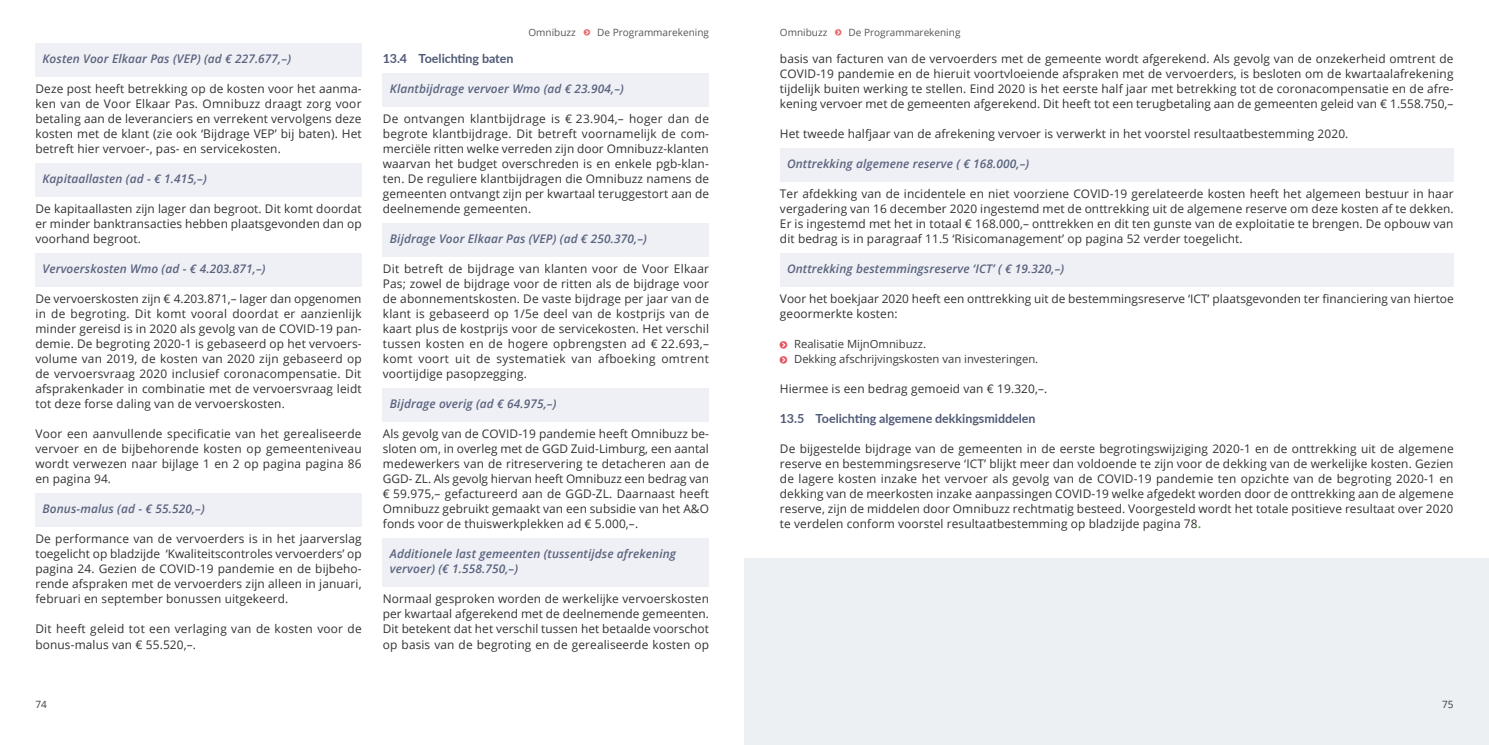
<style>
.page{position:relative;width:1489px;height:745px;background:#fff}
.page>*{position:absolute;margin:0;border:0;box-sizing:border-box;transform-origin:0 0}
.Kop-2{font:700 12.5px "Lato";letter-spacing:-.005em;color:#505a77}
.kadertekst{font:11.88px/15px "Open Sans";letter-spacing:.01em;color:#313130;text-align:justify}
.geaccentueerde-aline{font:italic 600 11.88px/15px "Open Sans";letter-spacing:.01em;color:#5b637e}
.t1{font:11.25px "Open Sans";color:#3a3a39}
.t2{font:10px "Open Sans";color:#565655}
.t3{font:10px "Open Sans";color:#3a3a39}
.s1{font-weight:700;color:#57aa3e}
</style>
<div class="page">
<div style="left:780px;top:148px;width:673px;height:33px;background:#eef0f5"></div>
<div style="left:780px;top:253px;width:673px;height:33px;background:#eef0f5"></div>
<div style="left:35px;top:43px;width:326px;height:33px;background:#eef0f5"></div>
<div style="left:35px;top:163px;width:326px;height:33px;background:#eef0f5"></div>
<div style="left:35px;top:253px;width:326px;height:33px;background:#eef0f5"></div>
<div style="left:35px;top:493px;width:326px;height:33px;background:#eef0f5"></div>
<div style="left:383px;top:73px;width:326px;height:33px;background:#eef0f5"></div>
<div style="left:383px;top:223px;width:326px;height:33px;background:#eef0f5"></div>
<div style="left:383px;top:388px;width:326px;height:33px;background:#eef0f5"></div>
<div style="left:383px;top:538px;width:326px;height:48px;background:#eef0f5"></div>
<div style="left:744px;top:558px;width:744px;height:186px;background:#ecf0f3"></div>
<h4 class="geaccentueerde-aline" style="left:43px;top:51px;width:250px">Kosten Voor Elkaar Pas (VEP) (ad € 227.677,–)</h4>
<p class="kadertekst" style="left:35px;top:81px;width:328px">Deze post heeft betrekking op de kosten voor het aanma&shy;ken van de Voor Elkaar Pas. Omnibuzz draagt zorg voor betaling aan de leveranciers en verrekent vervolgens deze kosten met de klant (zie ook ‘Bijdrage VEP’ bij baten). Het betreft hier vervoer-, pas- en servicekosten.</p>
<h4 class="geaccentueerde-aline" style="left:43px;top:171px;width:166px">Kapitaallasten (ad - € 1.415,–)</h4>
<p class="kadertekst" style="left:35px;top:201px;width:328px">De kapitaallasten zijn lager dan begroot. Dit komt doordat er minder banktransacties hebben plaatsgevonden dan op voorhand begroot.</p>
<h4 class="geaccentueerde-aline" style="left:43px;top:261px;width:225px">Vervoerskosten Wmo (ad - € 4.203.871,–)</h4>
<p class="kadertekst" style="left:35px;top:291px;width:328px">De vervoerskosten zijn € 4.203.871,– lager dan opgenomen in de begroting. Dit komt vooral doordat er aanzienlijk minder gereisd is in 2020 als gevolg van de COVID-19 pan&shy;demie. De begroting 2020-1 is gebaseerd op het vervoers&shy;volume van 2019, de kosten van 2020 zijn gebaseerd op de vervoersvraag 2020 inclusief coronacompensatie. Dit afsprakenkader in combinatie met de vervoersvraag leidt tot deze forse daling van de vervoerskosten.</p>
<p class="kadertekst" style="left:35px;top:426px;width:328px">Voor een aanvullende specificatie van het gerealiseerde vervoer en de bijbehorende kosten op gemeenteniveau wordt verwezen naar bijlage 1 en 2 op pagina pagina 86 en pagina 94.</p>
<h4 class="geaccentueerde-aline" style="left:43px;top:501px;width:164px">Bonus-malus (ad - € 55.520,–)</h4>
<p class="kadertekst" style="left:35px;top:531px;width:328px">De performance van de vervoerders is in het jaarverslag toegelicht op bladzijde ‘Kwaliteitscontroles vervoerders’ op pagina 24. Gezien de COVID-19 pandemie en de bijbeho&shy;rende afspraken met de vervoerders zijn alleen in januari, februari en september bonussen uitgekeerd.</p>
<p class="kadertekst" style="left:35px;top:621px;width:328px">Dit heeft geleid tot een verlaging van de kosten voor de bonus-malus van € 55.520,–.</p>
<p class="t2" style="left:528px;top:26px;width:49px">Omnibuzz</p>
<p class="t2" style="left:597px;top:26px;width:113px">De Programmarekening</p>
<p class="t2" style="left:780px;top:26px;width:49px">Omnibuzz</p>
<p class="t2" style="left:848px;top:26px;width:113px">De Programmarekening</p>
<p class="kadertekst" style="left:780px;top:51px;width:675px">basis van facturen van de vervoerders met de gemeente wordt afgerekend. Als gevolg van de onzekerheid omtrent de COVID-19 pandemie en de hieruit voortvloeiende afspraken met de vervoerders, is besloten om de kwartaalafrekening tijdelijk buiten werking te stellen. Eind 2020 is het eerste half jaar met betrekking tot de coronacompensatie en de afre&shy;kening vervoer met de gemeenten afgerekend. Dit heeft tot een terugbetaling aan de gemeenten geleid van € 1.558.750,–</p>
<p class="kadertekst" style="left:780px;top:126px;width:570px">Het tweede halfjaar van de afrekening vervoer is verwerkt in het voorstel resultaatbestemming 2020.</p>
<h4 class="geaccentueerde-aline" style="left:787px;top:156px;width:244px">Onttrekking algemene reserve ( € 168.000,–)</h4>
<p class="kadertekst" style="left:780px;top:186px;width:675px">Ter afdekking van de incidentele en niet voorziene COVID-19 gerelateerde kosten heeft het algemeen bestuur in haar vergadering van 16 december 2020 ingestemd met de onttrekking uit de algemene reserve om deze kosten af te dekken.<br>Er is ingestemd met het in totaal € 168.000,– onttrekken en dit ten gunste van de exploitatie te brengen. De opbouw van dit bedrag is in paragraaf 11.5 ‘Risicomanagement’ op pagina 52 verder toegelicht.</p>
<h4 class="geaccentueerde-aline" style="left:787px;top:261px;width:279px">Onttrekking bestemmingsreserve ‘ICT’ ( € 19.320,–)</h4>
<p class="kadertekst" style="left:780px;top:291px;width:675px">Voor het boekjaar 2020 heeft een onttrekking uit de bestemmingsreserve ‘ICT’ plaatsgevonden ter financiering van hiertoe geoormerkte kosten:</p>
<p class="t1" style="left:794px;top:336px;width:133px">Realisatie MijnOmnibuzz.</p>
<p class="t1" style="left:794px;top:351px;width:246px">Dekking afschrijvingskosten van investeringen.</p>
<p class="kadertekst" style="left:780px;top:381px;width:269px">Hiermee is een bedrag gemoeid van € 19.320,–.</p>
<h2 class="Kop-2" style="left:780px;top:409px;width:257px">13.5 Toelichting algemene dekkingsmiddelen</h2>
<p class="kadertekst" style="left:780px;top:441px;width:675px">De bijgestelde bijdrage van de gemeenten in de eerste begrotingswijziging 2020-1 en de onttrekking uit de algemene reserve en bestemmingsreserve ‘ICT’ blijkt meer dan voldoende te zijn voor de dekking van de werkelijke kosten. Gezien de lagere kosten inzake het vervoer als gevolg van de COVID-19 pandemie ten opzichte van de begroting 2020-1 en dekking van de meerkosten inzake aanpassingen COVID-19 welke afgedekt worden door de onttrekking aan de algemene reserve, zijn de middelen door Omnibuzz rechtmatig besteed. Voorgesteld wordt het totale positieve resultaat over 2020 te verdelen conform voorstel resultaatbestemming op bladzijde pagina 78<span class="s1">.</span></p>
<h2 class="Kop-2" style="left:383px;top:49px;width:132px">13.4 Toelichting baten</h2>
<h4 class="geaccentueerde-aline" style="left:390px;top:81px;width:235px">Klantbijdrage vervoer Wmo (ad € 23.904,–)</h4>
<p class="kadertekst" style="left:383px;top:111px;width:328px">De ontvangen klantbijdrage is € 23.904,– hoger dan de begrote klantbijdrage. Dit betreft voornamelijk de com&shy;merciële ritten welke verreden zijn door Omnibuzz-klanten waarvan het budget overschreden is en enkele pgb-klan&shy;ten. De reguliere klantbijdragen die Omnibuzz namens de gemeenten ontvangt zijn per kwartaal teruggestort aan de deelnemende gemeenten.</p>
<h4 class="geaccentueerde-aline" style="left:390px;top:231px;width:258px">Bijdrage Voor Elkaar Pas (VEP) (ad € 250.370,–)</h4>
<p class="kadertekst" style="left:383px;top:261px;width:328px">Dit betreft de bijdrage van klanten voor de Voor Elkaar Pas; zowel de bijdrage voor de ritten als de bijdrage voor de abonnementskosten. De vaste bijdrage per jaar van de klant is gebaseerd op 1/5e deel van de kostprijs van de kaart plus de kostprijs voor de servicekosten. Het verschil tussen kosten en de hogere opbrengsten ad € 22.693,– komt voort uit de systematiek van afboeking omtrent voortijdige pasopzegging.</p>
<h4 class="geaccentueerde-aline" style="left:390px;top:396px;width:168px">Bijdrage overig (ad € 64.975,–)</h4>
<p class="kadertekst" style="left:383px;top:426px;width:328px">Als gevolg van de COVID-19 pandemie heeft Omnibuzz be&shy;sloten om, in overleg met de GGD Zuid-Limburg, een aantal medewerkers van de ritreservering te detacheren aan de GGD- ZL. Als gevolg hiervan heeft Omnibuzz een bedrag van € 59.975,– gefactureerd aan de GGD-ZL. Daarnaast heeft Omnibuzz gebruikt gemaakt van een subsidie van het A&amp;O fonds voor de thuiswerkplekken ad € 5.000,–.</p>
<h4 class="geaccentueerde-aline" style="left:390px;top:546px;width:287px">Additionele last gemeenten (tussentijdse afrekening vervoer) (€ 1.558.750,–)</h4>
<p class="kadertekst" style="left:383px;top:591px;width:328px">Normaal gesproken worden de werkelijke vervoerskosten per kwartaal afgerekend met de deelnemende gemeenten.<br>Dit betekent dat het verschil tussen het betaalde voorschot op basis van de begroting en de gerealiseerde kosten op</p>
<p class="t3" style="left:35px;top:697px;width:13px">74</p>
<p class="t3" style="left:1441px;top:697px;width:13px">75</p>
</div>
